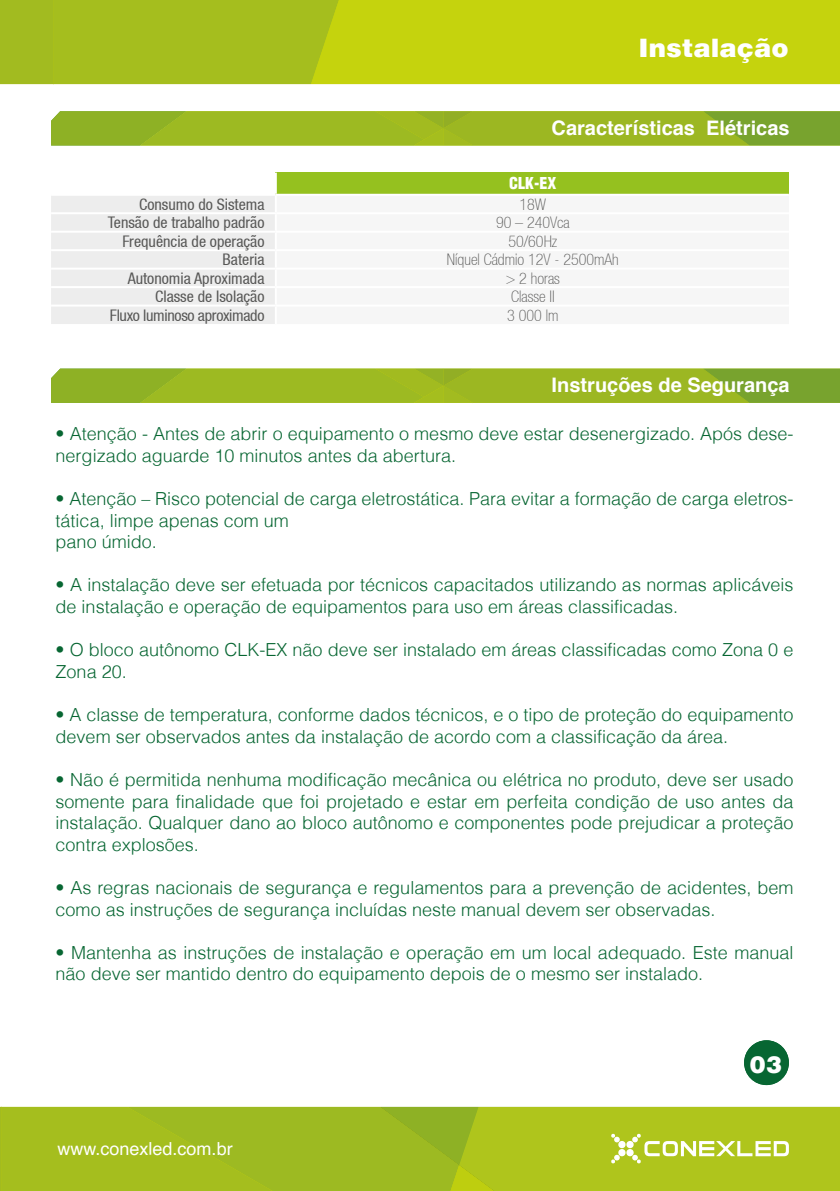
<style>
.page{position:relative;width:840px;height:1191px;background:#fff}
.page>*{position:absolute;margin:0;border:0;box-sizing:border-box;transform-origin:0 0}
.t1{font:900 26px "Helvetica";color:#fff}
.t2{font:900 24px "Helvetica";color:#fff}
.t3{font:700 20px "Helvetica";color:#fff}
.t4{font:300 18px/21.6px "Helvetica";color:#076632}
.t5{font:18px "Helvetica";color:#fff}
.t6{font:condensed 16px "Helvetica 57";color:#575756}
.t7{font:100 condensed 16px "Helvetica 37";color:#575756}
.t8{font:condensed 16px "Helvetica 57";letter-spacing:-.02em;color:#575756}
.t9{font:900 condensed 16px "Helvetica";color:#fff}
</style>
<div class="page">
<div style="left:0;top:0;width:311px;height:84px;background:#a5be1e"></div>
<div style="left:311px;top:0;width:528px;height:84px;background:#c5d30d"></div>
<svg style="left:0;top:1107px;width:839px;height:84px;background:#a7c022"></svg>
<div style="left:743px;top:1040px;width:45px;height:45px;background:#076632;border-radius:50%"></div>
<svg style="left:51px;top:111px;width:788px;height:34px;background:#95b424"></svg>
<svg style="left:51px;top:369px;width:788px;height:34px;background:#95b424"></svg>
<div style="left:276px;top:173px;width:512px;height:22px;background:#95c11f"></div>
<svg style="left:51px;top:196px;width:224px;height:128px;background:#eee"></svg>
<hr style="left:275px;top:173px;width:2px;height:21px;background:#fff">
<hr style="left:276px;top:194px;width:512px;height:2px;background:#fff">
<h1 class="t1" style="left:638px;top:32px;width:152px">Instalação</h1>
<p class="t3" style="left:551px;top:112px;width:239px">Características Elétricas</p>
<p class="t9" style="left:509px;top:173px;width:49px">CLK-EX</p>
<p class="t6" style="left:139px;top:195px;width:127px">Consumo do Sistema</p>
<p class="t7" style="left:519px;top:195px;width:28px">18W</p>
<p class="t6" style="left:108px;top:213px;width:158px">Tensão de trabalho padrão</p>
<p class="t7" style="left:495px;top:214px;width:75px">90 – 240Vca</p>
<p class="t6" style="left:122px;top:232px;width:143px">Frequência de operação</p>
<p class="t7" style="left:508px;top:232px;width:50px">50/60Hz</p>
<p class="t6" style="left:222px;top:250px;width:43px">Bateria</p>
<p class="t7" style="left:446px;top:250px;width:173px">Níquel Cádmio 12V - 2500mAh</p>
<p class="t6" style="left:128px;top:269px;width:138px">Autonomia Aproximada</p>
<p class="t7" style="left:505px;top:269px;width:56px">&gt; 2 horas</p>
<p class="t6" style="left:155px;top:287px;width:111px">Classe de Isolação</p>
<p class="t7" style="left:511px;top:287px;width:45px">Classe II</p>
<p class="t8" style="left:110px;top:306px;width:156px">Fluxo luminoso aproximado</p>
<p class="t7" style="left:507px;top:306px;width:53px">3 000 lm</p>
<p class="t3" style="left:551px;top:369px;width:239px">Instruções de Segurança</p>
<p class="t4" style="left:56px;top:423px;width:739px">• Atenção - Antes de abrir o equipamento o mesmo deve estar desenergizado. Após dese&shy;nergizado aguarde 10 minutos antes da abertura.</p>
<p class="t4" style="left:56px;top:488px;width:738px">• Atenção – Risco potencial de carga eletrostática. Para evitar a formação de carga eletros&shy;tática, limpe apenas com um<br>pano úmido.</p>
<p class="t4" style="left:56px;top:574px;width:739px">• A instalação deve ser efetuada por técnicos capacitados utilizando as normas aplicáveis de instalação e operação de equipamentos para uso em áreas classificadas.</p>
<p class="t4" style="left:56px;top:639px;width:738px">• O bloco autônomo CLK-EX não deve ser instalado em áreas classificadas como Zona 0 e<br>Zona 20.</p>
<p class="t4" style="left:56px;top:704px;width:739px">• A classe de temperatura, conforme dados técnicos, e o tipo de proteção do equipamento devem ser observados antes da instalação de acordo com a classificação da área.</p>
<p class="t4" style="left:56px;top:768px;width:739px;text-align:justify">• Não é permitida nenhuma modificação mecânica ou elétrica no produto, deve ser usado somente para finalidade que foi projetado e estar em perfeita condição de uso antes da instalação. Qualquer dano ao bloco autônomo e componentes pode prejudicar a proteção contra explosões.</p>
<p class="t4" style="left:56px;top:876px;width:738px">• As regras nacionais de segurança e regulamentos para a prevenção de acidentes, bem como as instruções de segurança incluídas neste manual devem ser observadas.</p>
<p class="t4" style="left:56px;top:941px;width:738px">• Mantenha as instruções de instalação e operação em um local adequado. Este manual não deve ser mantido dentro do equipamento depois de o mesmo ser instalado.</p>
<p class="t5" style="left:57px;top:1134px;width:177px">www.conexled.com.br</p>
<h2 class="t2" style="left:749px;top:1049px;width:34px">03</h2>
</div>
